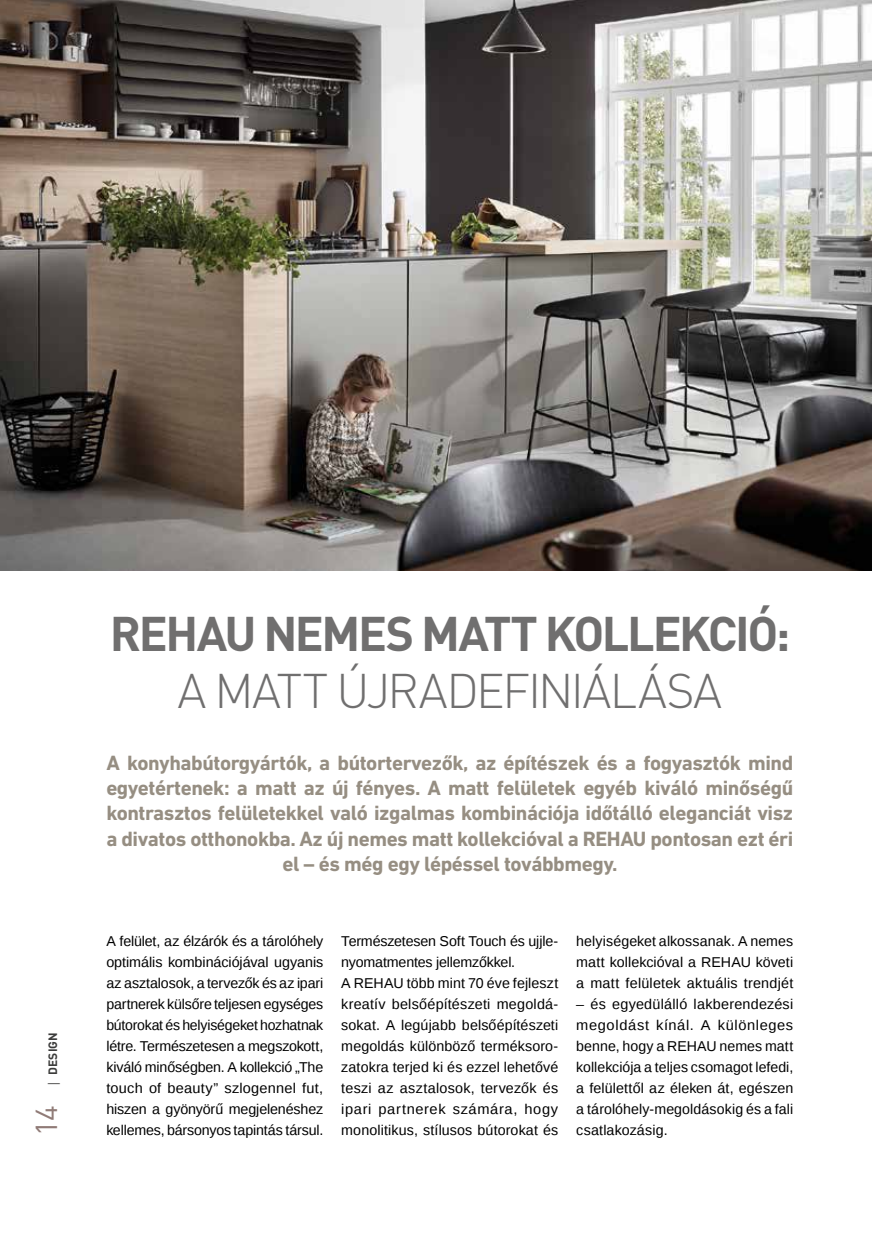
<style>
.page{position:relative;width:872px;height:1242px;background:#fff}
.page>*{position:absolute;margin:0;border:0;box-sizing:border-box;transform-origin:0 0}
.t1{font:700 48px "DIN Pro";letter-spacing:-.05em;color:#706f6f}
.t2{font:300 48px "DIN Pro";letter-spacing:-.03em;color:#706f6f}
.t3{font:30px "DIN Pro";color:#907b77}
.t4{font:700 21px/25.2px "DIN Next LT Pro";letter-spacing:-.02em;color:#968e82;text-align:center}
.t5{font:14.25px/21px "Liberation Sans";letter-spacing:.01em;color:#000;text-align:justify}
.t6{font:700 12px "DIN Pro";letter-spacing:.01em;color:#3c3c3b}
.s1{font-family:"Open Sans";font-weight:400}
</style>
<div class="page">
<img style="left:0;top:0;width:872px;height:571px">
<p class="t6" style="left:45px;top:1087px;width:57px;rotate:-90deg"><span class="s1">|</span> DESIGN</p>
<h2 class="t3" style="left:26px;top:1136px;width:33px;rotate:-90deg">14</h2>
<h1 class="t1" style="left:110px;top:601px;width:682px">REHAU NEMES MATT KOLLEKCIÓ:</h1>
<h1 class="t2" style="left:177px;top:658px;width:546px">A MATT ÚJRADEFINIÁLÁSA</h1>
<p class="t4" style="left:106px;top:750px;width:688px">A konyhabútorgyártók, a bútortervezők, az építészek és a fogyasztók mind egyetértenek: a matt az új fényes. A matt felületek egyéb kiváló minőségű kontrasztos felületekkel való izgalmas kombinációja időtálló eleganciát visz a divatos otthonokba. Az új nemes matt kollekcióval a REHAU pontosan ezt éri el – és még egy lépéssel továbbmegy.</p>
<p class="t5" style="left:106px;top:931px;width:218px">A felület, az élzárók és a tárolóhely optimális kombinációjával ugyanis az asztalosok, a tervezők és az ipari partnerek külsőre teljesen egységes bútorokat és helyiségeket hozhatnak létre. Természetesen a megszokott, kiváló minőségben. A kollekció „The touch of beauty” szlogennel fut, hiszen a gyönyörű megjelenéshez kellemes, bársonyos tapintás társul.</p>
<p class="t5" style="left:341px;top:931px;width:218px;text-align:left">Természetesen Soft Touch és ujjle&shy;nyomatmentes jellemzőkkel.<br>A REHAU több mint 70 éve fejleszt kreatív belsőépítészeti megoldá&shy;sokat. A legújabb belsőépítészeti megoldás különböző terméksoro&shy;zatokra terjed ki és ezzel lehetővé teszi az asztalosok, tervezők és ipari partnerek számára, hogy monolitikus, stílusos bútorokat és</p>
<p class="t5" style="left:576px;top:931px;width:218px">helyiségeket alkossanak. A nemes matt kollekcióval a REHAU követi a matt felületek aktuális trendjét</p>
<p class="t5" style="left:576px;top:994px;width:218px">– és egyedülálló lakberendezési megoldást kínál. A különleges benne, hogy a REHAU nemes matt kollekciója a teljes csomagot lefedi, a felülettől az éleken át, egészen a tárolóhely-megoldásokig és a fali csatlakozásig.</p>
</div>
